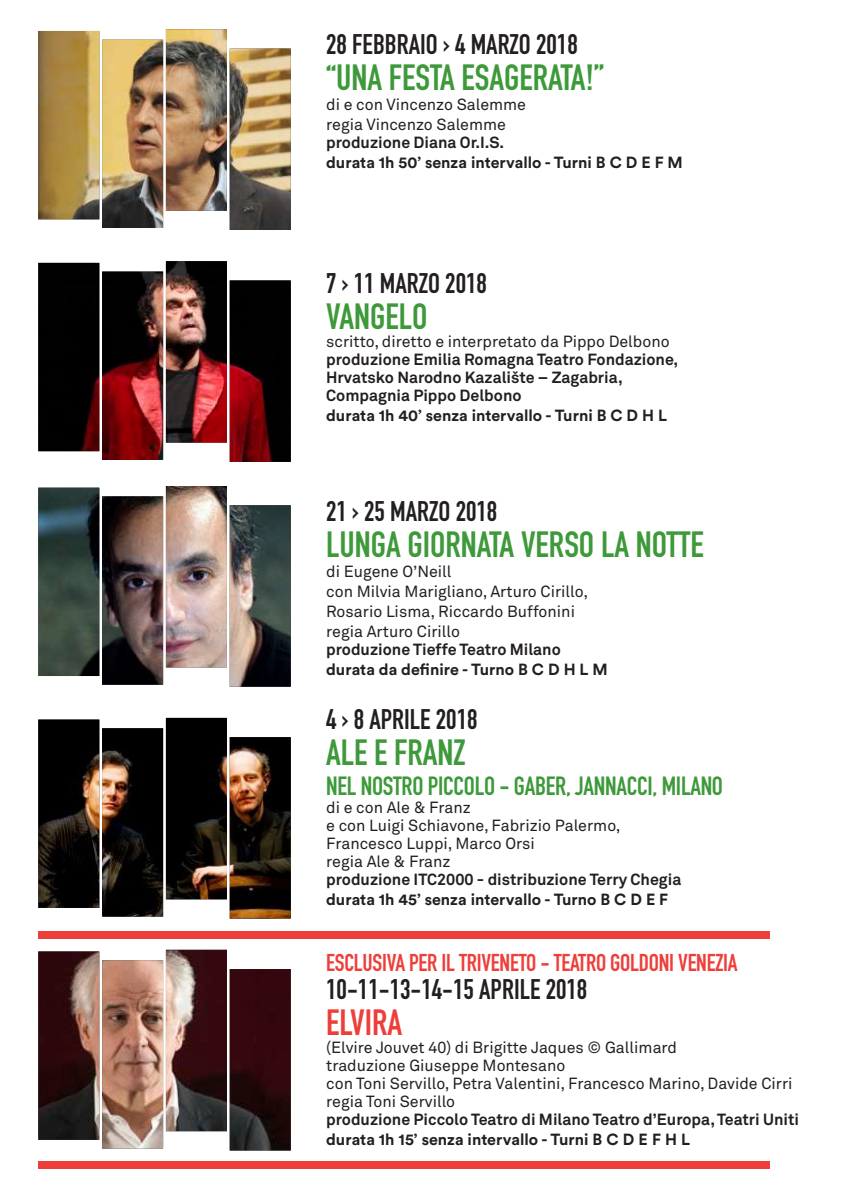
<style>
.page{position:relative;width:851px;height:1202px;background:#fff}
.page>*{position:absolute;margin:0;border:0;box-sizing:border-box;transform-origin:0 0}
.t1{font:36px "DIN Engschrift Std";color:#3d993a}
.t2{font:36px "DIN Engschrift Std";color:#ee3e3a}
.t3{font:28px "DIN Engschrift Std";color:#231f20}
.t4{font:26px "DIN Engschrift Std";letter-spacing:-.01em;color:#3d993a}
.t5{font:24px "DIN Engschrift Std";letter-spacing:-.01em;color:#ee3e3a}
.t6{font:16px/18px "Akkurat Pro";color:#231f20}
.t7{font:700 16px/18px "Akkurat Pro";color:#231f20}
.t8{font:700 16px "Circular Std";color:#231f20}
</style>
<div class="page">
<img style="left:38px;top:29px;width:253px;height:201px">
<img style="left:38px;top:261px;width:253px;height:201px">
<img style="left:38px;top:486px;width:253px;height:201px">
<img style="left:38px;top:718px;width:253px;height:201px">
<img style="left:38px;top:950px;width:253px;height:200px">
<div style="left:38px;top:931px;width:731px;height:8px;background:#ee3e3a"></div>
<div style="left:38px;top:1161px;width:731px;height:8px;background:#ee3e3a"></div>
<h2 class="t3" style="left:326px;top:28px;width:253px">28 FEBBRAIO › 4 MARZO 2018</h2>
<h1 class="t1" style="left:326px;top:56px;width:279px">“UNA FESTA ESAGERATA!”</h1>
<p class="t6" style="left:326px;top:95px;width:201px;line-height:20px">di e con Vincenzo Salemme regia Vincenzo Salemme</p>
<p class="t7" style="left:326px;top:133px;width:179px">produzione Diana Or.I.S.</p>
<p class="t8" style="left:326px;top:152px;width:358px">durata 1h 50’ senza intervallo - Turni B C D E F M</p>
<h2 class="t3" style="left:326px;top:267px;width:162px">7 › 11 MARZO 2018</h2>
<h1 class="t1" style="left:326px;top:295px;width:103px">VANGELO</h1>
<p class="t6" style="left:326px;top:333px;width:345px">scritto, diretto e interpretato da Pippo Delbono</p>
<p class="t7" style="left:326px;top:351px;width:353px">produzione Emilia Romagna Teatro Fondazione,<br>Hrvatsko Narodno Kazalište – Zagabria,<br>Compagnia Pippo Delbono</p>
<p class="t8" style="left:326px;top:405px;width:342px">durata 1h 40’ senza intervallo - Turni B C D H L</p>
<h2 class="t3" style="left:326px;top:495px;width:173px">21 › 25 MARZO 2018</h2>
<h1 class="t1" style="left:326px;top:523px;width:379px">LUNGA GIORNATA VERSO LA NOTTE</h1>
<p class="t6" style="left:326px;top:562px;width:263px;line-height:20px">di Eugene O’Neill<br>con Milvia Marigliano, Arturo Cirillo,<br>Rosario Lisma, Riccardo Buffonini regia Arturo Cirillo</p>
<p class="t7" style="left:326px;top:640px;width:236px">produzione Tieffe Teatro Milano</p>
<p class="t8" style="left:326px;top:659px;width:283px">durata da definire - Turno B C D H L M</p>
<h2 class="t3" style="left:326px;top:702px;width:153px">4 › 8 APRILE 2018</h2>
<h1 class="t1" style="left:326px;top:731px;width:141px">ALE E FRANZ</h1>
<h3 class="t4" style="left:326px;top:770px;width:398px">NEL NOSTRO PICCOLO - GABER, JANNACCI, MILANO</h3>
<p class="t6" style="left:326px;top:799px;width:296px">di e con Ale &amp; Franz<br>e con Luigi Schiavone, Fabrizio Palermo,<br>Francesco Luppi, Marco Orsi<br>regia Ale &amp; Franz</p>
<p class="t7" style="left:326px;top:870px;width:356px">produzione ITC2000 - distribuzione Terry Chegia</p>
<p class="t8" style="left:326px;top:889px;width:343px">durata 1h 45’ senza intervallo - Turno B C D E F</p>
<h3 class="t5" style="left:326px;top:948px;width:413px">ESCLUSIVA PER IL TRIVENETO - TEATRO GOLDONI VENEZIA</h3>
<h2 class="t3" style="left:326px;top:973px;width:262px">10-11-13-14-15 APRILE 2018</h2>
<h1 class="t2" style="left:326px;top:1001px;width:77px">ELVIRA</h1>
<p class="t6" style="left:326px;top:1039px;width:468px">(Elvire Jouvet 40) di Brigitte Jaques © Gallimard<br>traduzione Giuseppe Montesano<br>con Toni Servillo, Petra Valentini, Francesco Marino, Davide Cirri regia Toni Servillo</p>
<p class="t7" style="left:326px;top:1110px;width:474px">produzione Piccolo Teatro di Milano Teatro d’Europa, Teatri Uniti</p>
<p class="t8" style="left:326px;top:1129px;width:365px">durata 1h 15’ senza intervallo - Turni B C D E F H L</p>
</div>
